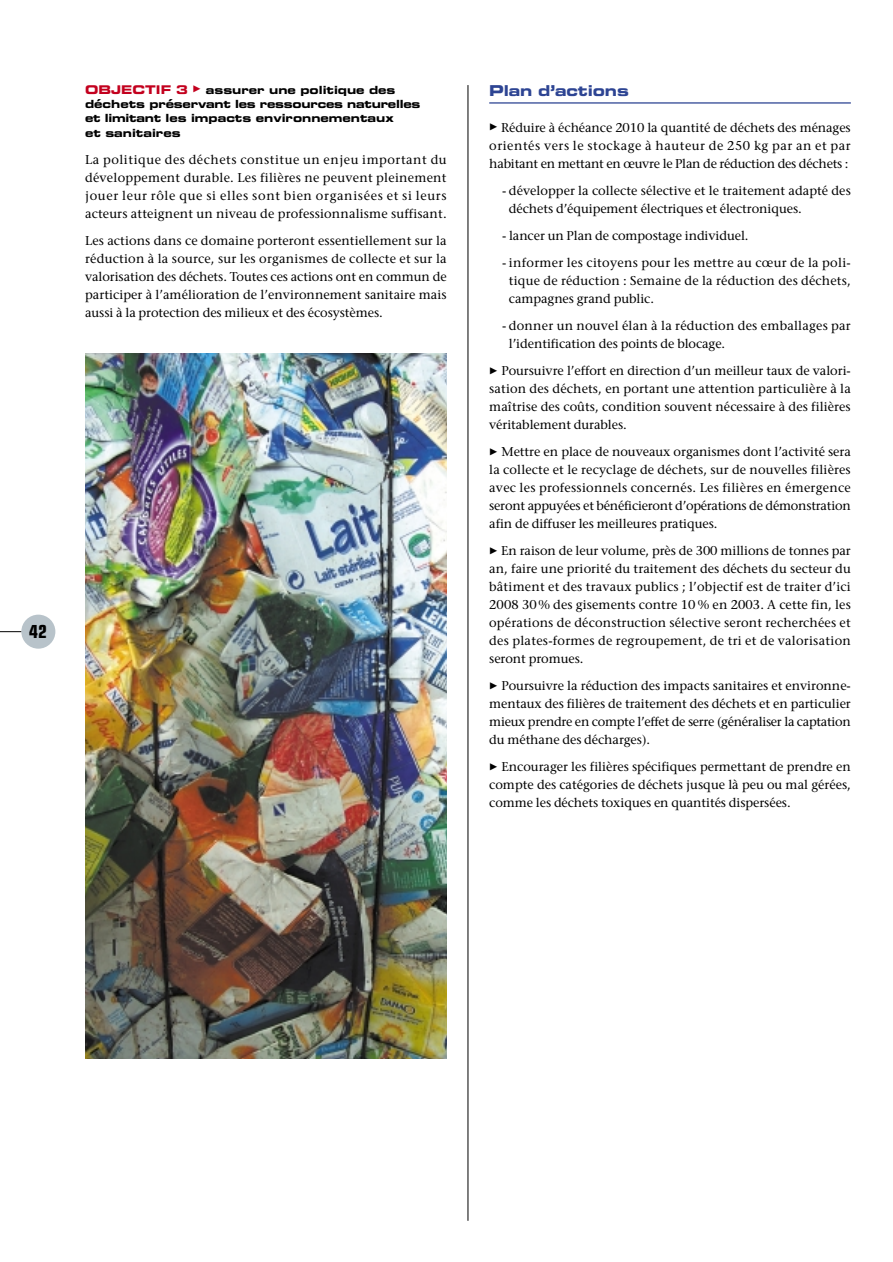
<style>
.page{position:relative;width:893px;height:1262px;background:#fff}
.page>*{position:absolute;margin:0;border:0;box-sizing:border-box;transform-origin:0 0}
.t1{font:700 condensed 18px "Eurostile";color:#000}
.t2{font:15px "Eurostile Bold Extended Two";letter-spacing:-.01em;color:#2d4493}
.t3{font:12.75px/18px "Stone Serif";letter-spacing:-.005em;color:#000;text-align:justify}
.t4{font:12.75px/18px "Stone Serif";letter-spacing:.015em;color:#000}
.t5{font:11.25px/14.2px "Eurostile Bold Extended Two";color:#000}
.s1{font-size:12px;color:#c3001e}
.s2{font-family:"European Pi Four";font-size:9px;color:#c3001e}
.s3{font-family:"European Pi Four";font-size:9px}
</style>
<div class="page">
<hr style="left:467px;top:85px;width:1px;height:1135px;background:#000">
<div style="left:21px;top:614px;width:34px;height:34px;background:#b8c3ca;border-radius:50%"></div>
<svg style="left:0;top:631px;width:21px;height:1px"></svg>
<img style="left:85px;top:353px;width:361px;height:705px">
<hr style="left:489px;top:102px;width:361px;height:2px;background:#2d4493">
<p class="t5" style="left:85px;top:84px;width:337px"><span class="s1">OBJECTIF 3</span> <span class="s2">-</span> assurer une politique des déchets préservant les ressources naturelles et limitant les impacts environnementaux<br>et sanitaires</p>
<p class="t3" style="left:85px;top:151px;width:363px">La politique des déchets constitue un enjeu important du développement durable. Les filières ne peuvent pleinement jouer leur rôle que si elles sont bien organisées et si leurs acteurs atteignent un niveau de professionnalisme suffisant.</p>
<p class="t3" style="left:85px;top:232px;width:363px">Les actions dans ce domaine porteront essentiellement sur la réduction à la source, sur les organismes de collecte et sur la valorisation des déchets. Toutes ces actions ont en commun de participer à l’amélioration de l’environnement sanitaire mais aussi à la protection des milieux et des écosystèmes.</p>
<h1 class="t1" style="left:29px;top:625px;width:19px">42</h1>
<p class="t2" style="left:489px;top:85px;width:141px">Plan d’actions</p>
<p class="t3" style="left:489px;top:120px;width:363px"><span class="s3">-</span> Réduire à échéance 2010 la quantité de déchets des ménages orientés vers le stockage à hauteur de 250 kg par an et par habitant en mettant en œuvre le Plan de réduction des déchets :</p>
<p class="t3" style="left:509px;top:183px;width:343px;text-indent:-7px">- développer la collecte sélective et le traitement adapté des déchets d’équipement électriques et électroniques.</p>
<p class="t3" style="left:502px;top:228px;width:248px">- lancer un Plan de compostage individuel.</p>
<p class="t3" style="left:509px;top:255px;width:343px;text-indent:-7px">- informer les citoyens pour les mettre au cœur de la poli&shy;tique de réduction : Semaine de la réduction des déchets, campagnes grand public.</p>
<p class="t4" style="left:509px;top:318px;width:343px;text-indent:-7px">- donner un nouvel élan à la réduction des emballages par l’identification des points de blocage.</p>
<p class="t3" style="left:489px;top:363px;width:363px"><span class="s3">-</span> Poursuivre l’effort en direction d’un meilleur taux de valori&shy;sation des déchets, en portant une attention particulière à la maîtrise des coûts, condition souvent nécessaire à des filières véritablement durables.</p>
<p class="t3" style="left:489px;top:444px;width:363px"><span class="s3">-</span> Mettre en place de nouveaux organismes dont l’activité sera la collecte et le recyclage de déchets, sur de nouvelles filières avec les professionnels concernés. Les filières en émergence seront appuyées et bénéficieront d’opérations de démonstration afin de diffuser les meilleures pratiques.</p>
<p class="t3" style="left:489px;top:543px;width:363px"><span class="s3">-</span> En raison de leur volume, près de 300 millions de tonnes par an, faire une priorité du traitement des déchets du secteur du bâtiment et des travaux publics ; l’objectif est de traiter d’ici 2008 30% des gisements contre 10 % en 2003. A cette fin, les opérations de déconstruction sélective seront recherchées et des plates-formes de regroupement, de tri et de valorisation seront promues.</p>
<p class="t3" style="left:489px;top:678px;width:363px"><span class="s3">-</span> Poursuivre la réduction des impacts sanitaires et environne&shy;mentaux des filières de traitement des déchets et en particulier mieux prendre en compte l’effet de serre (généraliser la captation du méthane des décharges).</p>
<p class="t3" style="left:489px;top:759px;width:363px"><span class="s3">-</span> Encourager les filières spécifiques permettant de prendre en compte des catégories de déchets jusque là peu ou mal gérées, comme les déchets toxiques en quantités dispersées.</p>
</div>
